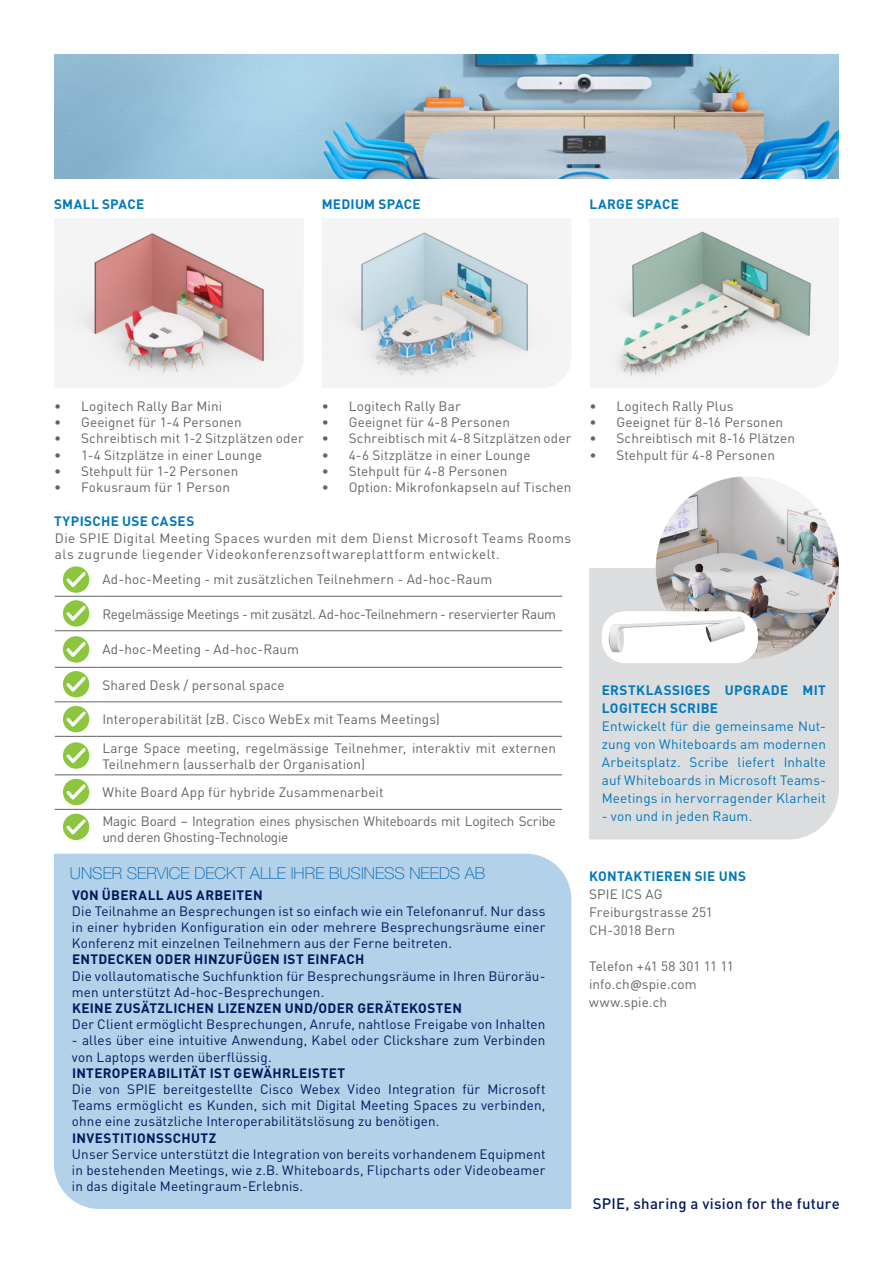
<style>
.page{position:relative;width:893px;height:1263px;background:#fff}
.page>*{position:absolute;margin:0;border:0;box-sizing:border-box;transform-origin:0 0}
.t1{font:100 16.5px "Helvetica Neue LT Std";color:#0168b5}
.t2{font:500 15px "DINOT";letter-spacing:.015em;color:#04175c}
.t3{font:13.5px/18px "DINOT";letter-spacing:.01em;color:#636366}
.t4{font:13.5px/16.2px "DINOT";letter-spacing:.01em;color:#04175c;text-align:justify}
.t5{font:13.5px/18px "DINOT";letter-spacing:.01em;color:#0078bb;text-align:justify}
.t6{font:700 13.5px "DINOT";letter-spacing:.025em;color:#04175c}
.t7{font:13.5px/16.2px "DINOT";letter-spacing:.035em;color:#636366}
.t8{font:700 13.5px/18px "DINOT";letter-spacing:.025em;color:#0078bb}
.t9{font:13.5px "DINOT";letter-spacing:-.02em;color:#636366}
.s1{font-family:"Calibri"}
</style>
<div class="page">
<div style="left:589px;top:568px;width:250px;height:271px;background:#dcdddf"></div>
<img style="left:54px;top:54px;width:785px;height:124px">
<img style="left:590px;top:218px;width:249px;height:170px">
<img style="left:54px;top:218px;width:249px;height:170px">
<img style="left:322px;top:218px;width:249px;height:170px">
<img style="left:656px;top:476px;width:183px;height:183px;border-radius:92px">
<div style="left:54px;top:854px;width:517px;height:355px;background:#b3d1e8"></div>
<div style="left:602px;top:611px;width:156px;height:52px;background:#fff;border-radius:23px"></div>
<img style="left:608px;top:613px;width:138px;height:52px">
<hr style="left:55px;top:596px;width:41px;height:1px;background:#636366">
<hr style="left:96px;top:596px;width:466px;height:1px;background:#636366">
<hr style="left:55px;top:630px;width:41px;height:1px;background:#636366">
<hr style="left:96px;top:630px;width:466px;height:1px;background:#636366">
<hr style="left:55px;top:667px;width:41px;height:1px;background:#636366">
<hr style="left:96px;top:667px;width:466px;height:1px;background:#636366">
<hr style="left:55px;top:701px;width:41px;height:1px;background:#636366">
<hr style="left:96px;top:701px;width:466px;height:1px;background:#636366">
<hr style="left:55px;top:736px;width:41px;height:1px;background:#636366">
<hr style="left:96px;top:736px;width:466px;height:1px;background:#636366">
<hr style="left:55px;top:774px;width:41px;height:1px;background:#636366">
<hr style="left:96px;top:774px;width:466px;height:1px;background:#636366">
<hr style="left:55px;top:809px;width:41px;height:1px;background:#636366">
<hr style="left:96px;top:809px;width:466px;height:1px;background:#636366">
<div style="left:63px;top:566px;width:26px;height:27px;background:#8bc63e;border-radius:50%"></div>
<svg style="left:66px;top:572px;width:20px;height:15px"></svg>
<div style="left:63px;top:600px;width:26px;height:27px;background:#8bc63e;border-radius:50%"></div>
<svg style="left:66px;top:606px;width:20px;height:15px"></svg>
<div style="left:63px;top:636px;width:26px;height:27px;background:#8bc63e;border-radius:50%"></div>
<svg style="left:66px;top:642px;width:20px;height:15px"></svg>
<div style="left:63px;top:671px;width:26px;height:26px;background:#8bc63e;border-radius:50%"></div>
<svg style="left:66px;top:677px;width:20px;height:15px"></svg>
<div style="left:63px;top:706px;width:26px;height:26px;background:#8bc63e;border-radius:50%"></div>
<svg style="left:66px;top:711px;width:20px;height:15px"></svg>
<div style="left:63px;top:742px;width:26px;height:27px;background:#8bc63e;border-radius:50%"></div>
<svg style="left:66px;top:748px;width:20px;height:15px"></svg>
<div style="left:63px;top:779px;width:26px;height:26px;background:#8bc63e;border-radius:50%"></div>
<svg style="left:66px;top:784px;width:20px;height:15px"></svg>
<div style="left:63px;top:814px;width:26px;height:26px;background:#8bc63e;border-radius:50%"></div>
<svg style="left:66px;top:819px;width:20px;height:15px"></svg>
<p class="t8" style="left:54px;top:194px;width:92px">SMALL SPACE</p>
<p class="t8" style="left:322px;top:194px;width:101px">MEDIUM SPACE</p>
<p class="t8" style="left:589px;top:194px;width:91px">LARGE SPACE</p>
<p class="t3" style="left:54px;top:397px;width:170px">• Logitech Rally Bar Mini</p>
<p class="t3" style="left:54px;top:413px;width:189px">• Geeignet für 1-4 Personen</p>
<p class="t3" style="left:54px;top:429px;width:251px">• Schreibtisch mit 1-2 Sitzplätzen oder</p>
<p class="t3" style="left:54px;top:445px;width:210px">• 1-4 Sitzplätze in einer Lounge</p>
<p class="t3" style="left:54px;top:462px;width:186px">• Stehpult für 1-2 Personen</p>
<p class="t3" style="left:54px;top:478px;width:177px">• Fokusraum für 1 Person</p>
<p class="t8" style="left:54px;top:512px;width:142px">TYPISCHE USE CASES</p>
<p class="t3" style="left:322px;top:397px;width:141px">• Logitech Rally Bar</p>
<p class="t3" style="left:322px;top:413px;width:190px">• Geeignet für 4-8 Personen</p>
<p class="t3" style="left:322px;top:429px;width:251px">• Schreibtisch mit 4-8 Sitzplätzen oder</p>
<p class="t3" style="left:322px;top:445px;width:210px">• 4-6 Sitzplätze in einer Lounge</p>
<p class="t3" style="left:322px;top:462px;width:187px">• Stehpult für 4-8 Personen</p>
<p class="t3" style="left:322px;top:478px;width:251px">• Option: Mikrofonkapseln auf Tischen</p>
<p class="t3" style="left:589px;top:397px;width:146px">• Logitech Rally Plus</p>
<p class="t3" style="left:589px;top:413px;width:195px">• Geeignet für 8-16 Personen</p>
<p class="t3" style="left:589px;top:429px;width:207px">• Schreibtisch mit 8-16 Plätzen</p>
<p class="t3" style="left:589px;top:445px;width:187px">• Stehpult für 4-8 Personen</p>
<p class="t7" style="left:55px;top:530px;width:518px">Die SPIE Digital Meeting Spaces wurden mit dem Dienst Microsoft Teams Rooms als zugrunde liegender Videokonferenzsoftwareplattform entwickelt.</p>
<p class="t3" style="left:102px;top:570px;width:391px">Ad-hoc-Meeting - mit zusätzlichen Teilnehmern - Ad-hoc-Raum</p>
<p class="t9" style="left:102px;top:605px;width:455px">Regelmässige Meetings - mit zusätzl. Ad-hoc-Teilnehmern - reservierter Raum</p>
<p class="t3" style="left:102px;top:640px;width:198px">Ad-hoc-Meeting - Ad-hoc-Raum</p>
<p class="t3" style="left:102px;top:676px;width:184px">Shared Desk / personal space</p>
<p class="t3" style="left:102px;top:705px;width:455px;line-height:28.3px">Interoperabilität (zB. Cisco WebEx mit Teams Meetings)<br>Large Space meeting, regelmässige Teilnehmer, interaktiv mit externen</p>
<p class="t3" style="left:102px;top:749px;width:455px;line-height:28.3px">Teilnehmern (ausserhalb der Organisation)<br>White Board App für hybride Zusammenarbeit<br>Magic Board – Integration eines physischen Whiteboards mit Logitech Scribe</p>
<p class="t9" style="left:102px;top:828px;width:187px">und deren Ghosting-Technologie</p>
<p class="t1" style="left:70px;top:863px;width:417px">UNSER SERVICE DECKT ALLE IHRE BUSINESS NEEDS AB</p>
<p class="t6" style="left:72px;top:886px;width:192px">VON ÜBERALL AUS ARBEITEN</p>
<p class="t4" style="left:72px;top:903px;width:475px">Die Teilnahme an Besprechungen ist so einfach wie ein Telefonanruf. Nur dass in einer hybriden Konfiguration ein oder mehrere Besprechungsräume einer Konferenz mit einzelnen Teilnehmern aus der Ferne beitreten.</p>
<p class="t6" style="left:72px;top:951px;width:294px">ENTDECKEN ODER HINZUFÜGEN IST EINFACH</p>
<p class="t4" style="left:72px;top:967px;width:475px">Die vollautomatische Suchfunktion für Besprechungsräume in Ihren Büroräu&shy;men unterstützt Ad-hoc-Besprechungen.</p>
<p class="t6" style="left:72px;top:999px;width:391px">KEINE ZUSÄTZLICHEN LIZENZEN UND/ODER GERÄTEKOSTEN</p>
<p class="t4" style="left:72px;top:1016px;width:475px">Der Client ermöglicht Besprechungen, Anrufe, nahtlose Freigabe von Inhalten</p>
<p class="t4" style="left:72px;top:1032px;width:475px">- alles über eine intuitive Anwendung, Kabel oder Clickshare zum Verbinden von Laptops werden überflüssig.</p>
<p class="t6" style="left:72px;top:1064px;width:275px">INTEROPERABILITÄT IST GEWÄHRLEISTET</p>
<p class="t4" style="left:72px;top:1081px;width:475px">Die von SPIE bereitgestellte Cisco Webex Video Integration für Microsoft Teams ermöglicht es Kunden, sich mit Digital Meeting Spaces zu verbinden, ohne eine zusätzliche Interoperabilitätslösung zu benötigen.</p>
<p class="t6" style="left:72px;top:1129px;width:146px">INVESTITIONSSCHUTZ</p>
<p class="t4" style="left:72px;top:1146px;width:475px">Unser Service unterstützt die Integration von bereits vorhandenem Equipment in bestehenden Meetings, wie z.B. Whiteboards, Flipcharts oder Videobeamer in das digitale Meetingraum-Erlebnis.</p>
<p class="t8" style="left:602px;top:680px;width:226px">ERSTKLASSIGES UPGRADE MIT<br>LOGITECH SCRIBE</p>
<p class="t5" style="left:602px;top:716px;width:226px">Entwickelt für die gemeinsame Nut&shy;zung von Whiteboards am modernen Arbeitsplatz. Scribe liefert Inhalte auf Whiteboards in Microsoft Teams-Meetings in hervorragender Klarheit</p>
<p class="t5" style="left:602px;top:806px;width:152px">- von und in jeden Raum.</p>
<p class="t8" style="left:589px;top:866px;width:158px">KONTAKTIEREN SIE UNS</p>
<p class="t3" style="left:589px;top:885px;width:125px">SPIE ICS AG<br>Freiburgstrasse 251<br>CH-3018 Bern</p>
<p class="t3" style="left:589px;top:957px;width:146px">Telefon +41 58 301 11 11 info.ch<span class="s1">@</span>spie.com www.spie.ch</p>
<p class="t2" style="left:593px;top:1194px;width:249px">SPIE, sharing a vision for the future</p>
</div>
